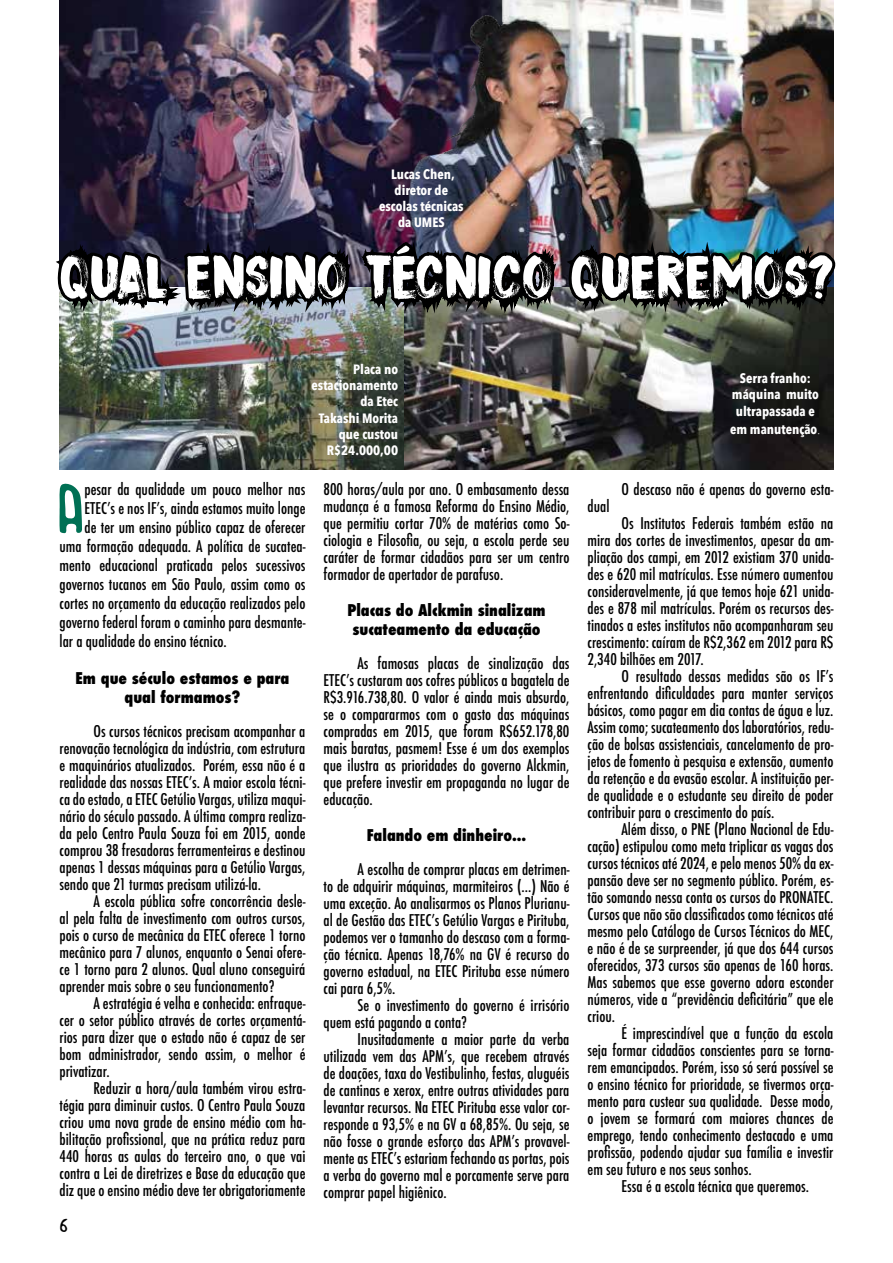
<style>
.page{position:relative;width:893px;height:1263px;background:#fff}
.page>*{position:absolute;margin:0;border:0;box-sizing:border-box;transform-origin:0 0}
.t1{font:67.35px "Norquay";color:#007054}
.t2{font:61.65px "DK Sushi Bar";color:#fff}
.t3{font:18px "Norquay";color:#000}
.t4{font:500 condensed 15.75px/17px "Futura";color:#000;text-align:justify}
.t5{font:800 condensed 15.75px/18.9px "Futura";color:#000;text-align:center}
.t6{font:700 13.5px/16.2px "Avenir Next Condensed";color:#fff;text-align:center}
.s1{font-family:"Amatic";font-size:15px}
</style>
<div class="page">
<img style="left:59px;top:0;width:347px;height:60px">
<img style="left:406px;top:0;width:427px;height:60px">
<img style="left:56px;top:60px;width:780px;height:410px">
<p class="t6" style="left:379px;top:166px;width:86px">Lucas Chen, diretor de escolas técnicas da UMES</p>
<h2 class="t2" style="left:60px;top:241px;width:775px">QUAL ENSINO TÉCNICO QUEREMOS?</h2>
<p class="t6" style="left:312px;top:361px;width:88px;text-align:right">Placa no estacionamento da Etec<br>Takashi Morita que custou<br>R$24.000,00</p>
<h1 class="t1" style="left:56px;top:468px;width:30px">A</h1>
<p class="t4" style="left:85px;top:481px;width:222px">pesar da qualidade um pouco melhor nas</p>
<p class="t4" style="left:85px;top:500px;width:222px">ETEC’s e nos IF’s, ainda estamos muito longe</p>
<p class="t4" style="left:85px;top:519px;width:222px">de ter um ensino público capaz de oferecer</p>
<p class="t4" style="left:60px;top:538px;width:247px">uma formação adequada. A política de sucatea-</p>
<p class="t4" style="left:60px;top:557px;width:247px">mento educacional praticada pelos sucessivos</p>
<p class="t4" style="left:60px;top:576px;width:247px">governos tucanos em São Paulo, assim como os</p>
<p class="t4" style="left:60px;top:594px;width:247px">cortes no orçamento da educação realizados pelo</p>
<p class="t4" style="left:60px;top:613px;width:247px">governo federal foram o caminho para desmante-</p>
<p class="t4" style="left:60px;top:632px;width:169px">lar a qualidade do ensino técnico.</p>
<p class="t5" style="left:76px;top:669px;width:215px">Em que século estamos e para qual formamos?</p>
<p class="t4" style="left:60px;top:723px;width:247px;text-indent:34px">Os cursos técnicos precisam acompanhar a renovação tecnológica da indústria, com estrutura e maquinários atualizados. Porém, essa não é a realidade das nossas ETEC’s. A maior escola técni&shy;ca do estado, a ETEC Getúlio Vargas, utiliza maqui&shy;nário do século passado. A última compra realiza&shy;da pelo Centro Paula Souza foi em 2015, aonde comprou 38 fresadoras ferramenteiras e destinou apenas 1 dessas máquinas para a Getúlio Vargas, sendo que 21 turmas precisam utilizá-la.</p>
<p class="t4" style="left:60px;top:893px;width:247px;text-indent:34px">A escola pública sofre concorrência desle&shy;al pela falta de investimento com outros cursos, pois o curso de mecânica da ETEC oferece 1 torno mecânico para 7 alunos, enquanto o Senai ofere&shy;ce 1 torno para 2 alunos. Qual aluno conseguirá aprender mais sobre o seu funcionamento?</p>
<p class="t4" style="left:60px;top:995px;width:247px;text-indent:34px">A estratégia é velha e conhecida: enfraque&shy;cer o setor público através de cortes orçamentá&shy;rios para dizer que o estado não é capaz de ser bom administrador, sendo assim, o melhor é privatizar.</p>
<p class="t4" style="left:60px;top:1080px;width:247px;text-indent:34px">Reduzir a hora/aula também virou estra&shy;tégia para diminuir custos. O Centro Paula Souza criou uma nova grade de ensino médio com ha&shy;bilitação profissional, que na prática reduz para 440 horas as aulas do terceiro ano, o que vai contra a Lei de diretrizes e Base da educação que diz que o ensino médio deve ter obrigatoriamente</p>
<p class="t3" style="left:60px;top:1214px;width:10px">6</p>
<p class="t4" style="left:323px;top:481px;width:247px">800 horas/aula por ano. O embasamento dessa mudança é a famosa Reforma do Ensino Médio, que permitiu cortar 70% de matérias como So&shy;ciologia e Filosofia, ou seja, a escola perde seu caráter de formar cidadãos para ser um centro formador de apertador de parafuso.</p>
<p class="t5" style="left:347px;top:601px;width:200px">Placas do Alckmin sinalizam sucateamento da educação</p>
<p class="t4" style="left:323px;top:655px;width:247px;text-indent:34px">As famosas placas de sinalização das ETEC’s custaram aos cofres públicos a bagatela de R$3.916.738,80. O valor é ainda mais absurdo, se o compararmos com o gasto das máquinas compradas em 2015, que foram R$652.178,80 mais baratas, pasmem! Esse é um dos exemplos que ilustra as prioridades do governo Alckmin, que prefere investir em propaganda no lugar de educação.</p>
<p class="t5" style="left:367px;top:826px;width:161px">Falando em dinheiro...</p>
<p class="t4" style="left:324px;top:861px;width:247px;text-indent:34px">A escolha de comprar placas em detrimen&shy;to de adquirir máquinas, marmiteiros (...) Não é uma exceção. Ao analisarmos os Planos Plurianu&shy;al de Gestão das ETEC’s Getúlio Vargas e Pirituba, podemos ver o tamanho do descaso com a forma&shy;ção técnica. Apenas 18,76% na GV é recurso do governo estadual, na ETEC Pirituba esse número cai para 6,5%.</p>
<p class="t4" style="left:324px;top:997px;width:247px;text-indent:34px">Se o investimento do governo é irrisório quem está pagando a conta?</p>
<p class="t4" style="left:324px;top:1031px;width:247px;text-indent:34px">Inusitadamente a maior parte da verba utilizada vem das APM’s, que recebem através de doações, taxa do Vestibulinho, festas, aluguéis de cantinas e xerox, entre outras atividades para levantar recursos. Na ETEC Pirituba esse valor cor&shy;responde a 93,5% e na GV a 68,85%. Ou seja, se não fosse o grande esforço das APM’s provavel&shy;mente as ETEC’s estariam fechando as portas, pois a verba do governo mal e porcamente serve para comprar papel higiênico.</p>
<p class="t6" style="left:732px;top:370px;width:88px">Serra franho: máquina muito ultrapassada e</p>
<p class="t6" style="left:730px;top:421px;width:92px">em manutenção<span class="s1">.</span></p>
<p class="t4" style="left:621px;top:481px;width:213px">O descaso não é apenas do governo esta-</p>
<p class="t4" style="left:587px;top:498px;width:23px">dual</p>
<p class="t4" style="left:587px;top:515px;width:247px;text-indent:34px">Os Institutos Federais também estão na mira dos cortes de investimentos, apesar da am&shy;pliação dos campi, em 2012 existiam 370 unida&shy;des e 620 mil matrículas. Esse número aumentou consideravelmente, já que temos hoje 621 unida&shy;des e 878 mil matrículas. Porém os recursos des&shy;tinados a estes institutos não acompanharam seu crescimento: caíram de R$2,362 em 2012 para R$ 2,340 bilhões em 2017.</p>
<p class="t4" style="left:587px;top:668px;width:247px;text-indent:34px">O resultado dessas medidas são os IF’s enfrentando dificuldades para manter serviços básicos, como pagar em dia contas de água e luz.<br>Assim como; sucateamento dos laboratórios, redu&shy;ção de bolsas assistenciais, cancelamento de pro&shy;jetos de fomento à pesquisa e extensão, aumento da retenção e da evasão escolar. A instituição per&shy;de qualidade e o estudante seu direito de poder contribuir para o crescimento do país.</p>
<p class="t4" style="left:587px;top:821px;width:247px;text-indent:34px">Além disso, o PNE (Plano Nacional de Edu&shy;cação) estipulou como meta triplicar as vagas dos cursos técnicos até 2024, e pelo menos 50% da ex&shy;pansão deve ser no segmento público. Porém, es&shy;tão somando nessa conta os cursos do PRONATEC.<br>Cursos que não são classificados como técnicos até mesmo pelo Catálogo de Cursos Técnicos do MEC, e não é de se surpreender, já que dos 644 cursos oferecidos, 373 cursos são apenas de 160 horas.<br>Mas sabemos que esse governo adora esconder números, vide a “previdência deficitária” que ele criou.</p>
<p class="t4" style="left:622px;top:1025px;width:213px">É imprescindível que a função da escola</p>
<p class="t4" style="left:587px;top:1042px;width:247px">seja formar cidadãos conscientes para se torna-</p>
<p class="t4" style="left:587px;top:1059px;width:247px">rem emancipados. Porém, isso só será possível se</p>
<p class="t4" style="left:587px;top:1076px;width:247px">o ensino técnico for prioridade, se tivermos orça-</p>
<p class="t4" style="left:587px;top:1093px;width:247px">mento para custear sua qualidade. Desse modo,</p>
<p class="t4" style="left:587px;top:1110px;width:247px">o jovem se formará com maiores chances de</p>
<p class="t4" style="left:587px;top:1127px;width:247px">emprego, tendo conhecimento destacado e uma</p>
<p class="t4" style="left:587px;top:1144px;width:247px">profissão, podendo ajudar sua família e investir</p>
<p class="t4" style="left:587px;top:1161px;width:166px">em seu futuro e nos seus sonhos.</p>
<p class="t4" style="left:622px;top:1178px;width:189px">Essa é a escola técnica que queremos.</p>
</div>
